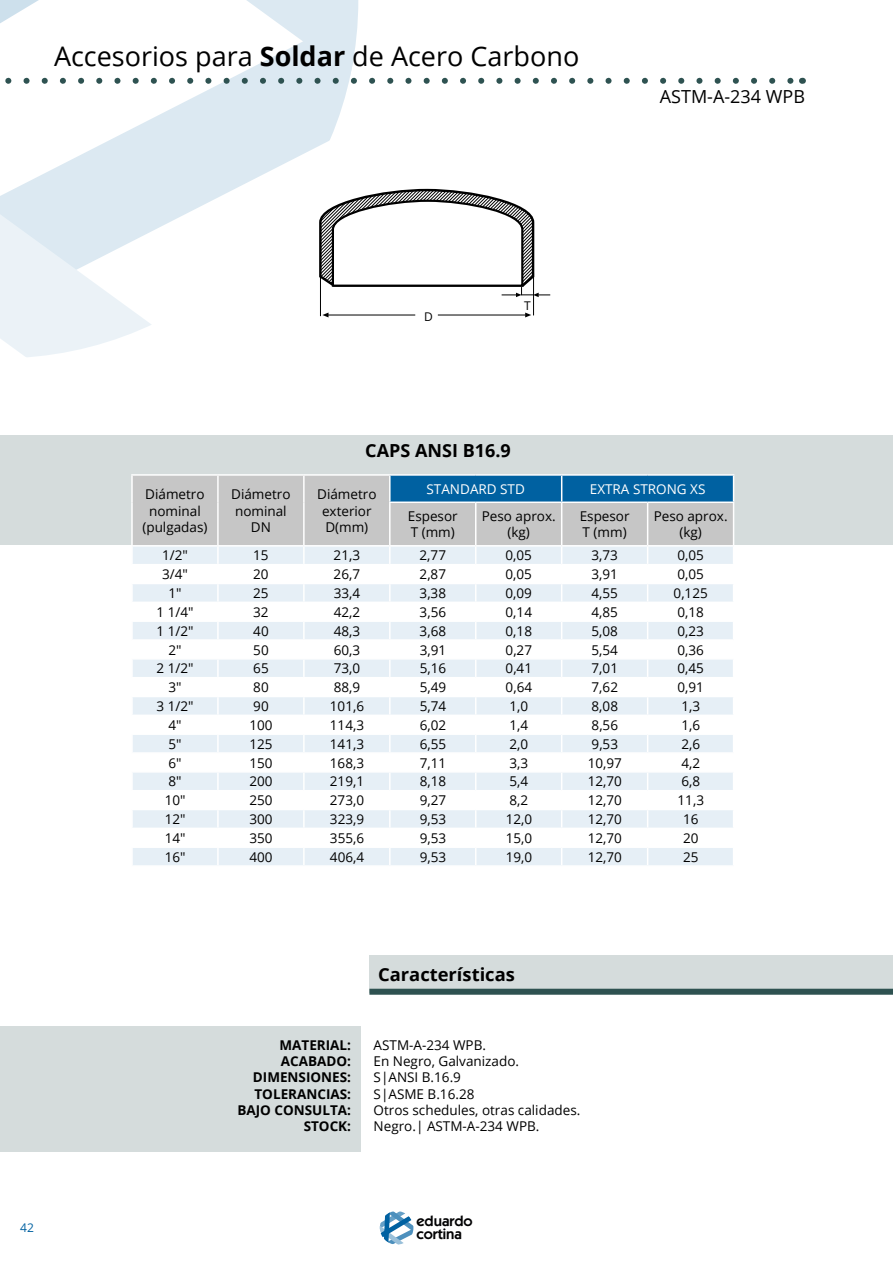
<style>
.page{position:relative;width:893px;height:1263px;background:#fff}
.page>*{position:absolute;margin:0;border:0;box-sizing:border-box;transform-origin:0 0}
.t1{font:27px "Open Sans";color:#000}
.t2{font:700 18px "Open Sans";color:#000}
.t3{font:18px "Open Sans";color:#000}
.t4{font:600 15px/13.4px "ITC Kabel Std";color:#020203}
.t5{font:13.5px/16.2px "Open Sans";color:#000;text-align:center}
.t6{font:700 13.5px "Open Sans";color:#000}
.t7{font:13.5px "Open Sans";color:#fff}
.t8{font:12px "Open Sans";color:#0061a1}
.t9{font:12px "Open Sans";color:#000}
.s1{font-weight:700}
</style>
<div class="page">
<svg style="left:320px;top:84px;width:28px;height:234px"></svg>
<svg style="left:0;top:227px;width:160px;height:130px;fill:#ebf2f7"></svg>
<svg style="left:0;top:84px;width:322px;height:143px;fill:#dce9f2"></svg>
<svg style="left:380px;top:1211px;width:33px;height:33px"></svg>
<svg style="left:0;top:0;width:793px;height:84px"></svg>
<div style="left:0;top:435px;width:893px;height:110px;background:#d5dcdc"></div>
<hr style="left:131px;top:474px;width:87px;height:2px;background:#fff">
<hr style="left:218px;top:474px;width:86px;height:2px;background:#fff">
<hr style="left:304px;top:474px;width:85px;height:2px;background:#fff">
<hr style="left:389px;top:474px;width:87px;height:2px;background:#fff">
<hr style="left:476px;top:474px;width:86px;height:2px;background:#fff">
<hr style="left:562px;top:474px;width:86px;height:2px;background:#fff">
<hr style="left:648px;top:474px;width:86px;height:2px;background:#fff">
<svg style="left:131px;top:475px;width:603px;height:390px"></svg>
<hr style="left:533px;top:273px;width:1px;height:42px;background:#000">
<svg style="left:318px;top:188px;width:232px;height:109px"></svg>
<svg style="left:438px;top:313px;width:93px;height:4px"></svg>
<svg style="left:322px;top:313px;width:93px;height:4px"></svg>
<hr style="left:320px;top:275px;width:1px;height:41px;background:#000">
<div style="left:0;top:1026px;width:361px;height:126px;background:#d5dcdc"></div>
<div style="left:369px;top:955px;width:524px;height:37px;background:#d5dcdc"></div>
<div style="left:369px;top:989px;width:524px;height:6px;background:#2e5251"></div>
<h1 class="t1" style="left:54px;top:37px;width:527px">Accesorios para <span class="s1">Soldar</span> de Acero Carbono</h1>
<p class="t9" style="left:424px;top:308px;width:10px">D</p>
<p class="t9" style="left:524px;top:298px;width:8px">T</p>
<h2 class="t2" style="left:365px;top:438px;width:147px">CAPS ANSI B16.9</h2>
<h2 class="t3" style="left:660px;top:84px;width:147px">ASTM-A-234 WPB</h2>
<p class="t5" style="left:142px;top:486px;width:67px">Diámetro nominal (pulgadas)</p>
<p class="t5" style="left:231px;top:486px;width:61px">Diámetro nominal<br>DN</p>
<p class="t5" style="left:317px;top:486px;width:61px">Diámetro exterior<br>D(mm)</p>
<p class="t7" style="left:427px;top:480px;width:100px">STANDARD STD</p>
<p class="t7" style="left:590px;top:480px;width:117px">EXTRA STRONG XS</p>
<p class="t5" style="left:408px;top:508px;width:51px;text-align:left">Espesor<br>T (mm)</p>
<p class="t5" style="left:482px;top:508px;width:75px">Peso aprox. (kg)</p>
<p class="t5" style="left:580px;top:508px;width:51px;text-align:left">Espesor<br>T (mm)</p>
<p class="t5" style="left:654px;top:508px;width:75px">Peso aprox. (kg)</p>
<p class="t5" style="left:162px;top:547px;width:27px">1/2"</p>
<p class="t5" style="left:253px;top:547px;width:17px">15</p>
<p class="t5" style="left:334px;top:547px;width:28px">21,3</p>
<p class="t5" style="left:420px;top:547px;width:28px">2,77</p>
<p class="t5" style="left:505px;top:547px;width:28px">0,05</p>
<p class="t5" style="left:591px;top:547px;width:28px">3,73</p>
<p class="t5" style="left:677px;top:547px;width:28px">0,05</p>
<p class="t5" style="left:162px;top:566px;width:27px">3/4"</p>
<p class="t5" style="left:253px;top:566px;width:17px">20</p>
<p class="t5" style="left:334px;top:566px;width:28px">26,7</p>
<p class="t5" style="left:420px;top:566px;width:28px">2,87</p>
<p class="t5" style="left:506px;top:566px;width:28px">0,05</p>
<p class="t5" style="left:591px;top:566px;width:28px">3,91</p>
<p class="t5" style="left:677px;top:566px;width:28px">0,05</p>
<p class="t5" style="left:168px;top:585px;width:15px">1"</p>
<p class="t5" style="left:253px;top:585px;width:17px">25</p>
<p class="t5" style="left:334px;top:585px;width:28px">33,4</p>
<p class="t5" style="left:420px;top:585px;width:28px">3,38</p>
<p class="t5" style="left:506px;top:585px;width:28px">0,09</p>
<p class="t5" style="left:591px;top:585px;width:28px">4,55</p>
<p class="t5" style="left:674px;top:585px;width:36px">0,125</p>
<p class="t5" style="left:157px;top:603px;width:39px">1 1/4"</p>
<p class="t5" style="left:253px;top:603px;width:17px">32</p>
<p class="t5" style="left:334px;top:603px;width:28px">42,2</p>
<p class="t5" style="left:420px;top:603px;width:28px">3,56</p>
<p class="t5" style="left:506px;top:603px;width:28px">0,14</p>
<p class="t5" style="left:591px;top:603px;width:28px">4,85</p>
<p class="t5" style="left:677px;top:603px;width:28px">0,18</p>
<p class="t5" style="left:157px;top:622px;width:39px">1 1/2"</p>
<p class="t5" style="left:253px;top:622px;width:17px">40</p>
<p class="t5" style="left:334px;top:622px;width:28px">48,3</p>
<p class="t5" style="left:420px;top:622px;width:28px">3,68</p>
<p class="t5" style="left:506px;top:622px;width:28px">0,18</p>
<p class="t5" style="left:591px;top:622px;width:28px">5,08</p>
<p class="t5" style="left:677px;top:622px;width:28px">0,23</p>
<p class="t5" style="left:168px;top:641px;width:15px">2"</p>
<p class="t5" style="left:253px;top:641px;width:17px">50</p>
<p class="t5" style="left:334px;top:641px;width:28px">60,3</p>
<p class="t5" style="left:420px;top:641px;width:28px">3,91</p>
<p class="t5" style="left:506px;top:641px;width:28px">0,27</p>
<p class="t5" style="left:592px;top:641px;width:28px">5,54</p>
<p class="t5" style="left:677px;top:641px;width:28px">0,36</p>
<p class="t5" style="left:157px;top:660px;width:39px">2 1/2"</p>
<p class="t5" style="left:253px;top:660px;width:17px">65</p>
<p class="t5" style="left:334px;top:660px;width:28px">73,0</p>
<p class="t5" style="left:420px;top:660px;width:28px">5,16</p>
<p class="t5" style="left:506px;top:660px;width:28px">0,41</p>
<p class="t5" style="left:592px;top:660px;width:28px">7,01</p>
<p class="t5" style="left:677px;top:660px;width:28px">0,45</p>
<p class="t5" style="left:169px;top:679px;width:15px">3"</p>
<p class="t5" style="left:253px;top:679px;width:17px">80</p>
<p class="t5" style="left:334px;top:679px;width:28px">88,9</p>
<p class="t5" style="left:420px;top:679px;width:28px">5,49</p>
<p class="t5" style="left:506px;top:679px;width:28px">0,64</p>
<p class="t5" style="left:592px;top:679px;width:28px">7,62</p>
<p class="t5" style="left:677px;top:679px;width:28px">0,91</p>
<p class="t5" style="left:157px;top:698px;width:39px">3 1/2"</p>
<p class="t5" style="left:253px;top:698px;width:17px">90</p>
<p class="t5" style="left:330px;top:698px;width:36px">101,6</p>
<p class="t5" style="left:420px;top:698px;width:28px">5,74</p>
<p class="t5" style="left:509px;top:698px;width:20px">1,0</p>
<p class="t5" style="left:592px;top:698px;width:28px">8,08</p>
<p class="t5" style="left:681px;top:698px;width:20px">1,3</p>
<p class="t5" style="left:169px;top:716px;width:15px">4"</p>
<p class="t5" style="left:249px;top:716px;width:25px">100</p>
<p class="t5" style="left:330px;top:716px;width:36px">114,3</p>
<p class="t5" style="left:420px;top:716px;width:28px">6,02</p>
<p class="t5" style="left:509px;top:716px;width:20px">1,4</p>
<p class="t5" style="left:592px;top:716px;width:28px">8,56</p>
<p class="t5" style="left:681px;top:716px;width:20px">1,6</p>
<p class="t5" style="left:169px;top:735px;width:15px">5"</p>
<p class="t5" style="left:249px;top:735px;width:25px">125</p>
<p class="t5" style="left:330px;top:735px;width:36px">141,3</p>
<p class="t5" style="left:420px;top:735px;width:28px">6,55</p>
<p class="t5" style="left:509px;top:735px;width:20px">2,0</p>
<p class="t5" style="left:592px;top:735px;width:28px">9,53</p>
<p class="t5" style="left:681px;top:735px;width:20px">2,6</p>
<p class="t5" style="left:169px;top:754px;width:15px">6"</p>
<p class="t5" style="left:249px;top:754px;width:25px">150</p>
<p class="t5" style="left:330px;top:754px;width:36px">168,3</p>
<p class="t5" style="left:420px;top:754px;width:28px">7,11</p>
<p class="t5" style="left:510px;top:754px;width:20px">3,3</p>
<p class="t5" style="left:588px;top:754px;width:36px">10,97</p>
<p class="t5" style="left:681px;top:754px;width:20px">4,2</p>
<p class="t5" style="left:169px;top:773px;width:15px">8"</p>
<p class="t5" style="left:249px;top:773px;width:25px">200</p>
<p class="t5" style="left:330px;top:773px;width:36px">219,1</p>
<p class="t5" style="left:420px;top:773px;width:28px">8,18</p>
<p class="t5" style="left:510px;top:773px;width:20px">5,4</p>
<p class="t5" style="left:588px;top:773px;width:36px">12,70</p>
<p class="t5" style="left:681px;top:773px;width:20px">6,8</p>
<p class="t5" style="left:165px;top:792px;width:22px">10"</p>
<p class="t5" style="left:249px;top:792px;width:25px">250</p>
<p class="t5" style="left:330px;top:792px;width:36px">273,0</p>
<p class="t5" style="left:420px;top:792px;width:28px">9,27</p>
<p class="t5" style="left:510px;top:792px;width:20px">8,2</p>
<p class="t5" style="left:588px;top:792px;width:36px">12,70</p>
<p class="t5" style="left:678px;top:792px;width:28px">11,3</p>
<p class="t5" style="left:165px;top:811px;width:22px">12"</p>
<p class="t5" style="left:250px;top:811px;width:25px">300</p>
<p class="t5" style="left:330px;top:811px;width:36px">323,9</p>
<p class="t5" style="left:420px;top:811px;width:28px">9,53</p>
<p class="t5" style="left:506px;top:811px;width:28px">12,0</p>
<p class="t5" style="left:588px;top:811px;width:36px">12,70</p>
<p class="t5" style="left:683px;top:811px;width:17px">16</p>
<p class="t5" style="left:165px;top:829px;width:22px">14"</p>
<p class="t5" style="left:250px;top:829px;width:25px">350</p>
<p class="t5" style="left:330px;top:829px;width:36px">355,6</p>
<p class="t5" style="left:420px;top:829px;width:28px">9,53</p>
<p class="t5" style="left:506px;top:829px;width:28px">15,0</p>
<p class="t5" style="left:588px;top:829px;width:36px">12,70</p>
<p class="t5" style="left:683px;top:829px;width:17px">20</p>
<p class="t5" style="left:165px;top:848px;width:22px">16"</p>
<p class="t5" style="left:250px;top:848px;width:25px">400</p>
<p class="t5" style="left:330px;top:848px;width:36px">406,4</p>
<p class="t5" style="left:420px;top:848px;width:28px">9,53</p>
<p class="t5" style="left:506px;top:848px;width:28px">19,0</p>
<p class="t5" style="left:588px;top:848px;width:36px">12,70</p>
<p class="t5" style="left:683px;top:848px;width:17px">25</p>
<h2 class="t2" style="left:378px;top:961px;width:138px">Características</h2>
<p class="t6" style="left:279px;top:1036px;width:73px">MATERIAL:</p>
<p class="t5" style="left:374px;top:1037px;width:114px">ASTM-A-234 WPB.</p>
<p class="t6" style="left:281px;top:1052px;width:72px">ACABADO:</p>
<p class="t5" style="left:374px;top:1053px;width:147px">En Negro, Galvanizado.</p>
<p class="t6" style="left:253px;top:1068px;width:100px">DIMENSIONES:</p>
<p class="t5" style="left:374px;top:1069px;width:89px">S|ANSI B.16.9</p>
<p class="t6" style="left:254px;top:1084px;width:98px">TOLERANCIAS:</p>
<p class="t5" style="left:374px;top:1085px;width:102px">S|ASME B.16.28</p>
<p class="t6" style="left:237px;top:1100px;width:115px">BAJO CONSULTA:</p>
<p class="t5" style="left:374px;top:1101px;width:208px">Otros schedules, otras calidades.</p>
<p class="t6" style="left:304px;top:1117px;width:49px">STOCK:</p>
<p class="t5" style="left:374px;top:1118px;width:167px">Negro.| ASTM-A-234 WPB.</p>
<p class="t8" style="left:20px;top:1219px;width:15px">42</p>
<p class="t4" style="left:416px;top:1214px;width:58px">eduardo cortina</p>
</div>
